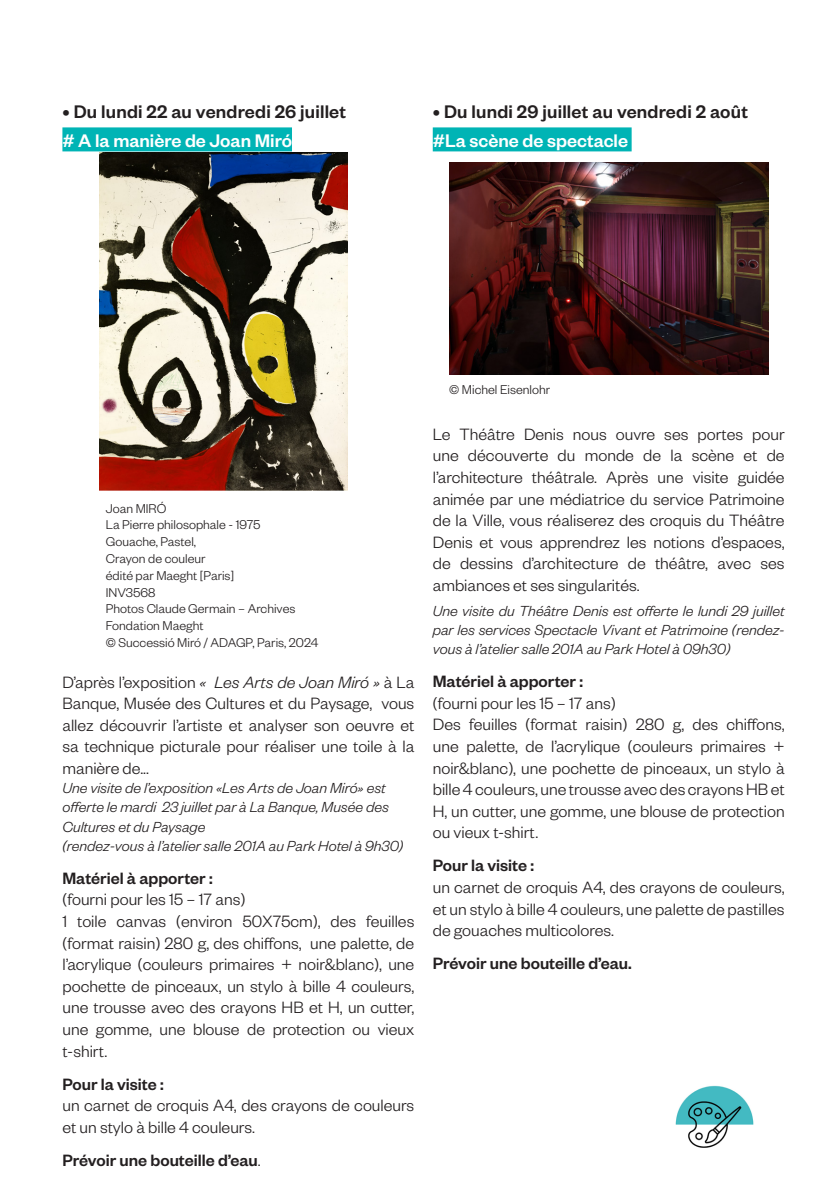
<style>
.page{position:relative;width:840px;height:1191px;background:#fff}
.page>*{position:absolute;margin:0;border:0;box-sizing:border-box;transform-origin:0 0}
.date{font:500 20px "Founders Grotesk";letter-spacing:.01em;color:#231f20}
.sujet_atelier_arts_plastique{font:500 20px "Founders Grotesk";color:#fff}
.texte{font:300 18px/21.6px "Founders Grotesk";color:#231f20;text-align:justify}
.texte-2{font:500 18px "Founders Grotesk";color:#231f20}
.texte-3{font:italic 300 16px/19.2px "Founders Grotesk";color:#231f20;text-align:justify}
.texte-4{font:300 14px/16.8px "Founders Grotesk";color:#231f20}
.s1{font-style:italic}
.s2{font-weight:300}
</style>
<div class="page">
<div style="left:432px;top:127px;width:199px;height:24px;background:#00b4b5"></div>
<img style="left:675px;top:1085px;width:79px;height:63px">
<img style="left:99px;top:152px;width:248px;height:338px">
<img style="left:449px;top:162px;width:318px;height:213px">
<div style="left:62px;top:127px;width:230px;height:24px;background:#00b4b5"></div>
<p class="date" style="left:62px;top:99px;width:285px">• Du lundi 22 au vendredi 26 juillet</p>
<p class="sujet_atelier_arts_plastique" style="left:62px;top:128px;width:231px"># A la manière de Joan Miró</p>
<p class="date" style="left:432px;top:99px;width:316px">• Du lundi 29 juillet au vendredi 2 août</p>
<p class="sujet_atelier_arts_plastique" style="left:432px;top:128px;width:197px">#La scène de spectacle</p>
<p class="texte-4" style="left:106px;top:499px;width:62px">Joan MIRÓ</p>
<p class="texte-4" style="left:106px;top:516px;width:156px">La Pierre philosophale - 1975</p>
<p class="texte-4" style="left:106px;top:532px;width:92px">Gouache, Pastel,</p>
<p class="texte-4" style="left:106px;top:549px;width:101px">Crayon de couleur</p>
<p class="texte-4" style="left:106px;top:566px;width:130px">édité par Maeght [Paris]</p>
<p class="texte-4" style="left:106px;top:583px;width:51px">INV3568</p>
<p class="texte-4" style="left:106px;top:600px;width:191px">Photos Claude Germain – Archives<br>Fondation Maeght</p>
<p class="texte-4" style="left:106px;top:633px;width:214px">© Successió Miró / ADAGP, Paris, 2024</p>
<p class="texte" style="left:62px;top:670px;width:353px">D’après l’exposition <span class="s1">« Les Arts de Joan Miró »</span> à La Banque, Musée des Cultures et du Paysage, vous allez découvrir l’artiste et analyser son oeuvre et sa technique picturale pour réaliser une toile à la manière de...</p>
<p class="texte-3" style="left:62px;top:777px;width:328px;text-align:left">Une visite de l’exposition «Les Arts de Joan Miró» est offerte le mardi 23 juillet par à La Banque, Musée des<br>Cultures et du Paysage</p>
<p class="texte-3" style="left:62px;top:835px;width:342px">(rendez-vous à l’atelier salle 201A au Park Hotel à 9h30)</p>
<p class="texte-2" style="left:62px;top:867px;width:152px">Matériel à apporter :</p>
<p class="texte" style="left:62px;top:888px;width:184px">(fourni pour les 15 – 17 ans)</p>
<p class="texte" style="left:62px;top:909px;width:353px">1 toile canvas (environ 50X75cm), des feuilles (format raisin) 280 g, des chiffons, une palette, de l’acrylique (couleurs primaires + noir&amp;blanc), une pochette de pinceaux, un stylo à bille 4 couleurs, une trousse avec des crayons HB et H, un cutter, une gomme, une blouse de protection ou vieux t-shirt.</p>
<p class="texte-2" style="left:62px;top:1072px;width:103px">Pour la visite :</p>
<p class="texte" style="left:62px;top:1093px;width:353px">un carnet de croquis A4, des crayons de couleurs et un stylo à bille 4 couleurs.</p>
<p class="texte-2" style="left:62px;top:1148px;width:199px">Prévoir une bouteille d’eau<span class="s2">.</span></p>
<p class="texte-4" style="left:449px;top:380px;width:102px">© Michel Eisenlohr</p>
<p class="texte" style="left:432px;top:422px;width:353px">Le Théâtre Denis nous ouvre ses portes pour une découverte du monde de la scène et de l’architecture théâtrale. Après une visite guidée animée par une médiatrice du service Patrimoine de la Ville, vous réaliserez des croquis du Théâtre Denis et vous apprendrez les notions d’espaces, de dessins d’architecture de théâtre, avec ses ambiances et ses singularités.</p>
<p class="texte-3" style="left:432px;top:600px;width:353px">Une visite du Théâtre Denis est offerte le lundi 29 juillet par les services Spectacle Vivant et Patrimoine (rendez&shy;vous à l’atelier salle 201A au Park Hotel à 09h30)</p>
<p class="texte-2" style="left:432px;top:670px;width:152px">Matériel à apporter :</p>
<p class="texte" style="left:432px;top:691px;width:184px">(fourni pour les 15 – 17 ans)</p>
<p class="texte" style="left:432px;top:713px;width:353px">Des feuilles (format raisin) 280 g, des chiffons, une palette, de l’acrylique (couleurs primaires + noir&amp;blanc), une pochette de pinceaux, un stylo à bille 4 couleurs, une trousse avec des crayons HB et H, un cutter, une gomme, une blouse de protection ou vieux t-shirt.</p>
<p class="texte-2" style="left:432px;top:854px;width:103px">Pour la visite :</p>
<p class="texte" style="left:432px;top:875px;width:353px">un carnet de croquis A4, des crayons de couleurs, et un stylo à bille 4 couleurs, une palette de pastilles de gouaches multicolores.</p>
<p class="texte-2" style="left:432px;top:952px;width:200px">Prévoir une bouteille d’eau.</p>
</div>
